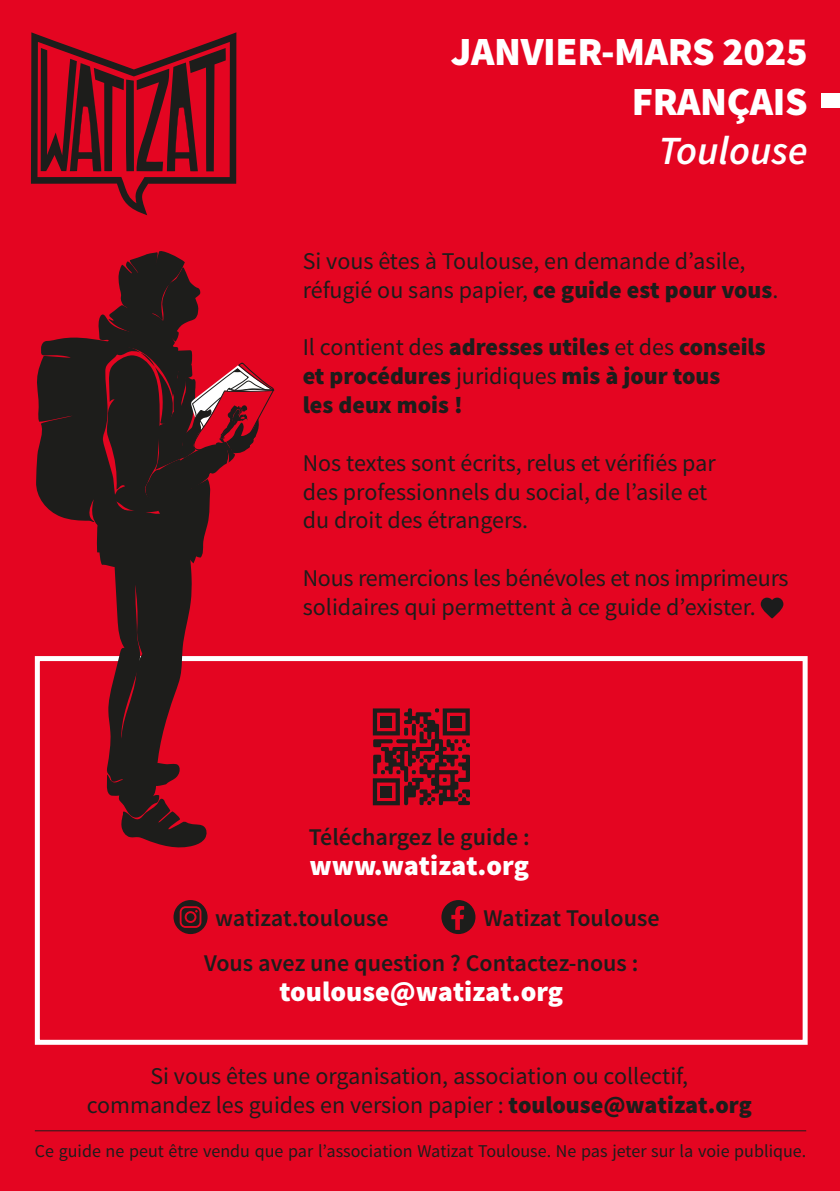
<style>
.page{position:relative;width:840px;height:1191px;background:#fff}
.page>*{position:absolute;margin:0;border:0;box-sizing:border-box;transform-origin:0 0}
.t1{font:900 40px/49.4px "Source Sans Pro";letter-spacing:-.01em;color:#fff;text-align:right}
.t2{font:italic 600 40px "Source Sans Pro";color:#fff}
.t3{font:900 28px "Source Sans Pro";color:#fff}
.t4{font:24px/28.8px "Source Sans Pro";color:#1d1d1b}
.t5{font:900 24px/28.8px "Source Sans Pro";color:#1d1d1b}
.t6{font:600 24px "Source Sans Pro";color:#1d1d1b}
.t7{font:18px "Source Sans Pro";color:#1d1d1b}
.s1{font-weight:900}
.s2{font-weight:400}
</style>
<div class="page">
<div style="left:0;top:0;width:839px;height:1191px;background:#e40521"></div>
<div style="left:35px;top:656px;width:772px;height:388px;border:5px solid #fff"></div>
<svg style="left:34px;top:251px;width:241px;height:599px"></svg>
<svg style="left:31px;top:32px;width:205px;height:183px"></svg>
<svg style="left:760px;top:597px;width:23px;height:21px"></svg>
<hr style="left:35px;top:1130px;width:770px;height:1px;background:#1d1d1b">
<div style="left:821px;top:93px;width:18px;height:15px;background:#fff"></div>
<svg style="left:372px;top:708px;width:98px;height:98px"></svg>
<div style="left:380px;top:786px;width:12px;height:11px;background:#1d1d1b"></div>
<svg style="left:441px;top:900px;width:34px;height:34px"></svg>
<svg style="left:173px;top:900px;width:34px;height:34px"></svg>
<div style="left:186px;top:913px;width:8px;height:8px;background:#1d1d1b;border-radius:4px"></div>
<h1 class="t1" style="left:450px;top:29px;width:358px">JANVIER-MARS 2025<br>FRANÇAIS</h1>
<h1 class="t2" style="left:658px;top:125px;width:151px">Toulouse</h1>
<p class="t4" style="left:302px;top:247px;width:477px">Si vous êtes à Toulouse, en demande d’asile, réfugié ou sans papier, <span class="s1">ce guide est pour vous</span>.</p>
<p class="t5" style="left:302px;top:334px;width:464px"><span class="s2">Il contient des</span> adresses utiles <span class="s2">et des</span> conseils et procédures <span class="s2">juridiques</span> mis à jour tous<br>les deux mois !</p>
<p class="t4" style="left:302px;top:449px;width:414px">Nos textes sont écrits, relus et vérifiés par des professionnels du social, de l’asile et du droit des étrangers.</p>
<p class="t4" style="left:302px;top:564px;width:487px">Nous remercions les bénévoles et nos imprimeurs solidaires qui permettent à ce guide d’exister.</p>
<p class="t6" style="left:308px;top:821px;width:222px">Téléchargez le guide :</p>
<p class="t3" style="left:309px;top:847px;width:221px">www.watizat.org</p>
<p class="t6" style="left:215px;top:903px;width:175px">watizat.toulouse</p>
<p class="t6" style="left:483px;top:903px;width:178px">Watizat Toulouse</p>
<p class="t6" style="left:204px;top:948px;width:436px">Vous avez une question ? Contactez-nous :</p>
<p class="t3" style="left:279px;top:973px;width:285px">toulouse@watizat.org</p>
<p class="t4" style="left:87px;top:1062px;width:666px;text-align:center">Si vous êtes une organisation, association ou collectif, commandez les guides en version papier : <span class="s1">toulouse@watizat.org</span></p>
<p class="t7" style="left:35px;top:1139px;width:772px">Ce guide ne peut être vendu que par l’association Watizat Toulouse. Ne pas jeter sur la voie publique.</p>
</div>
